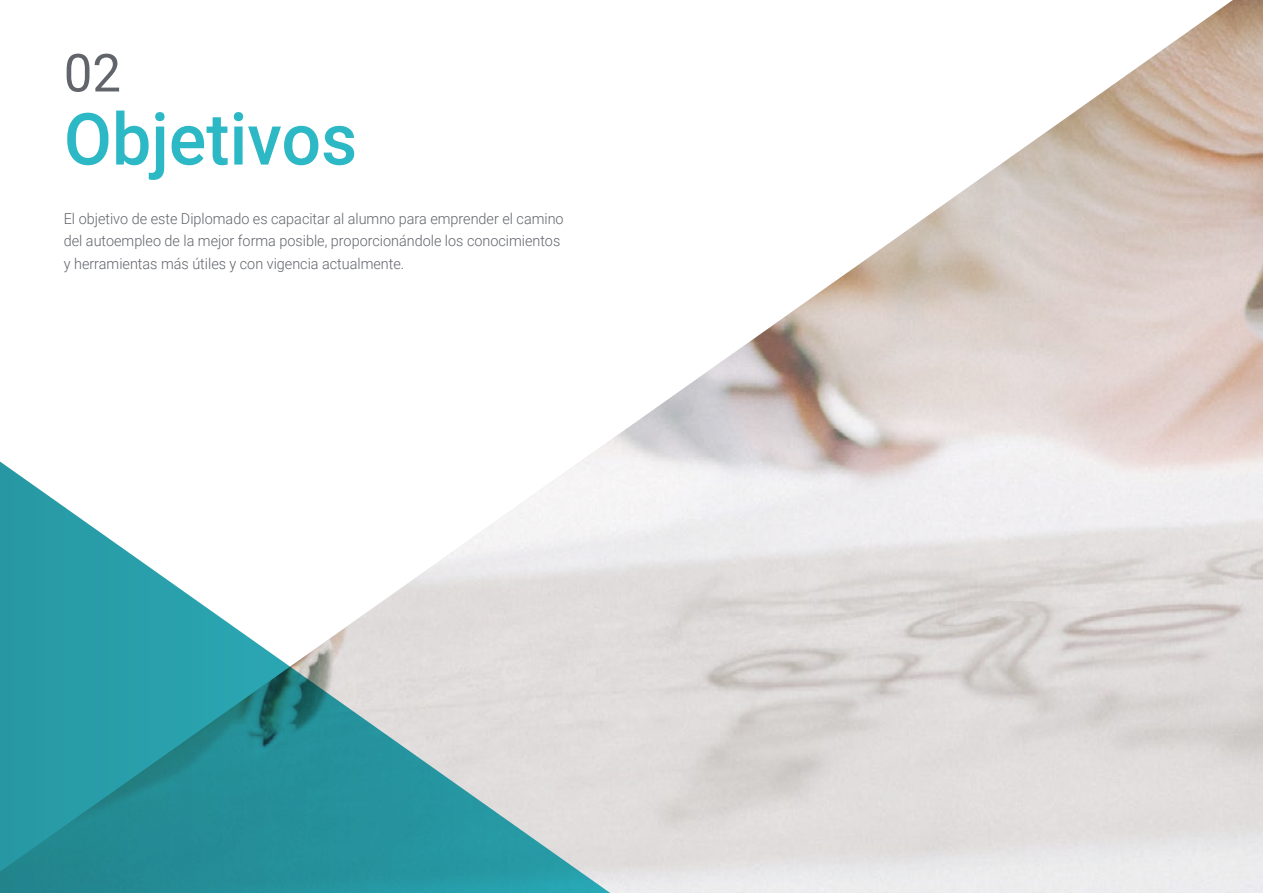
<style>
.page{position:relative;width:1263px;height:893px;background:#fff}
.page>*{position:absolute;margin:0;border:0;box-sizing:border-box;transform-origin:0 0}
.t1{font:500 72px "Roboto";color:#2db8c5}
.t2{font:52.5px "Roboto";color:#61646a}
.t3{font:300 15px/22.5px "Roboto";color:#61646a;scale:.96 1}
</style>
<div class="page">
<img style="left:603px;top:0;width:660px;height:893px">
<svg style="left:0;top:446px;width:640px;height:447px"></svg>
<h2 class="t2" style="left:64px;top:36px;width:59px">02</h2>
<h1 class="t1" style="left:64px;top:89px;width:295px">Objetivos</h1>
<p class="t3" style="left:64px;top:207px;width:522px">El objetivo de este Diplomado es capacitar al alumno para emprender el camino del autoempleo de la mejor forma posible, proporcionándole los conocimientos y herramientas más útiles y con vigencia actualmente.</p>
</div>
